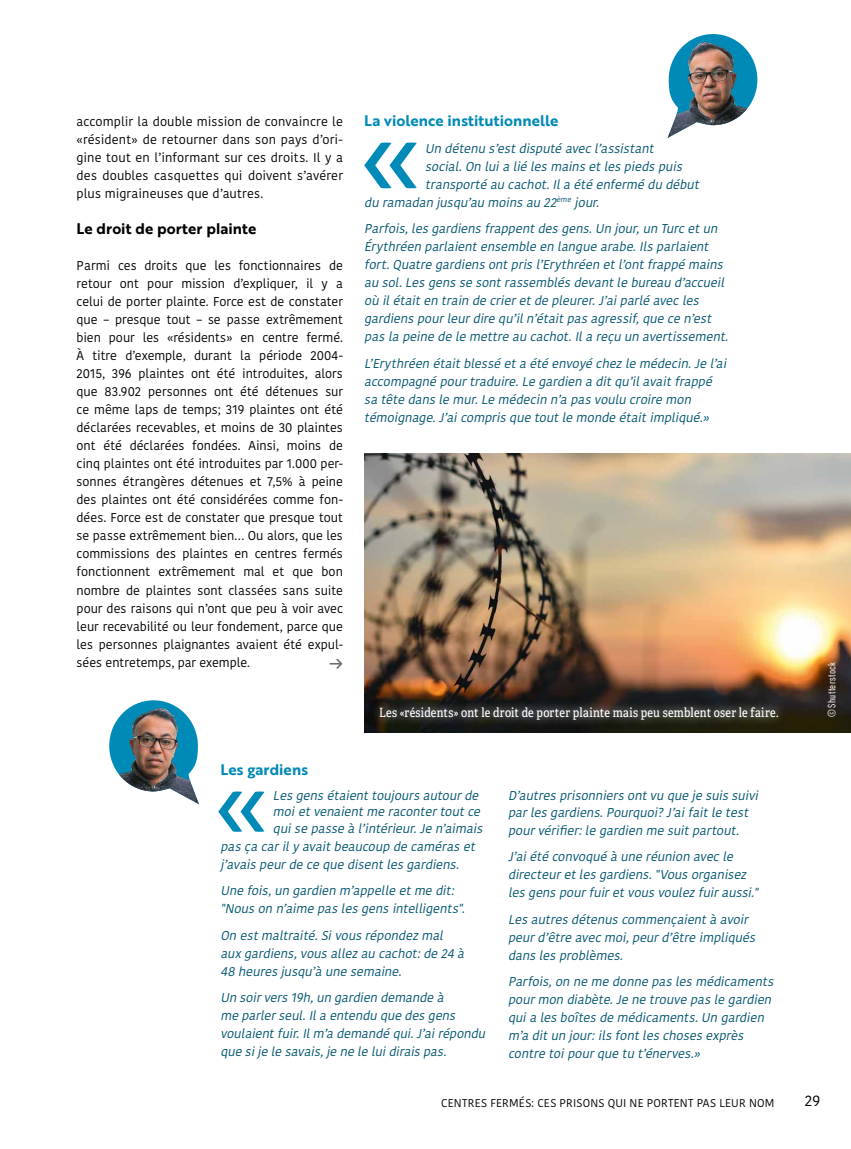
<style>
.page{position:relative;width:851px;height:1149px;background:#fff}
.page>*{position:absolute;margin:0;border:0;box-sizing:border-box;transform-origin:0 0}
.t1{font:15px "Brother 1816 Bold";letter-spacing:.005em;color:#008ab7}
.t2{font:15px "Brother 1816 Bold";letter-spacing:.005em;color:#000}
.t3{font:15px "Kohinoor Bangla";color:#000}
.t4{font:italic 12.75px/18px "Kohinoor Bangla";letter-spacing:-.005em;color:#00546f}
.t5{font:12.75px/18px "Kohinoor Bangla";color:#000;text-align:justify}
.t6{font:12.75px "Adelle Condensed";letter-spacing:.02em;color:#fff}
.t7{font:11.25px "Kohinoor Bangla";letter-spacing:.02em;color:#000}
.t8{font:10.5px "URWDIN Cond";letter-spacing:.03em;color:#fff}
.t9{font:10.5px "Arrowstfb";color:#706f6f}
</style>
<div class="page">
<img style="left:667px;top:34px;width:90px;height:104px">
<svg style="left:218px;top:791px;width:46px;height:40px"></svg>
<svg style="left:364px;top:142px;width:52px;height:46px"></svg>
<img style="left:364px;top:453px;width:486px;height:279px">
<img style="left:109px;top:700px;width:90px;height:104px">
<div style="left:371px;top:698px;width:415px;height:31px;background:#fff;opacity:.75"></div>
<p class="t1" style="left:364px;top:109px;width:195px">La violence institutionnelle</p>
<p class="t4" style="left:425px;top:139px;width:233px">Un détenu s’estdisputé avecl’assistant</p>
<p class="t4" style="left:425px;top:157px;width:262px">social.On luia lié lesmainsetlespiedspuis</p>
<p class="t4" style="left:425px;top:175px;width:278px">transporté au cachot.Ila été enfermé du début</p>
<p class="t4" style="left:364px;top:193px;width:240px">du ramadan jusqu’au moinsau 22<sup>ème</sup> jour.</p>
<p class="t4" style="left:364px;top:219px;width:368px">Parfois,lesgardiensfrappentdesgens.Un jour,un Turcetun Érythréen parlaientensemble en langue arabe.Ilsparlaient fort.Quatre gardiensontprisl’Erythréen etl’ontfrappé mains au sol.Lesgensse sontrassemblésdevantle bureau d’accueil où ilétaiten train de crieretde pleurer.J’aiparlé avecles gardienspourleurdire qu’iln’étaitpasagressif,que ce n’est pasla peine de le mettre au cachot.Ila reçu un avertissement.</p>
<p class="t4" style="left:364px;top:354px;width:367px">L’Erythréen étaitblessé eta été envoyé chezle médecin.Je l’ai accompagné pourtraduire.Le gardien a ditqu’ilavaitfrappé sa tête dansle mur.Le médecin n’a pasvoulu croire mon témoignage.J’aicomprisque toutle monde étaitimpliqué.»</p>
<p class="t5" style="left:77px;top:112px;width:268px">accomplir la double mission de convaincre le «résident» de retourner dans son pays d’ori&shy;gine tout en l’informant sur ces droits. Il y a des doubles casquettes qui doivent s’avérer plus migraineuses que d’autres.</p>
<p class="t2" style="left:77px;top:217px;width:181px">Le droit de porter plainte</p>
<p class="t5" style="left:77px;top:256px;width:268px">Parmi ces droits que les fonctionnaires de retour ont pour mission d’expliquer, il y a celui de porter plainte. Force est de constater que – presque tout – se passe extrêmement bien pour les «résidents» en centre fermé.<br>À titre d’exemple, durant la période 2004- 2015, 396 plaintes ont été introduites, alors que 83.902 personnes ont été détenues sur ce même laps de temps; 319 plaintes ont été déclarées recevables, et moins de 30 plaintes ont été déclarées fondées. Ainsi, moins de cinq plaintes ont été introduites par 1.000 per&shy;sonnes étrangères détenues et 7,5% à peine des plaintes ont été considérées comme fon&shy;dées. Force est de constater que presque tout se passe extrêmement bien… Ou alors, que les commissions des plaintes en centres fermés fonctionnent extrêmement mal et que bon nombre de plaintes sont classées sans suite pour des raisons qui n’ont que peu à voir avec leur recevabilité ou leur fondement, parce que les personnes plaignantes avaient été expul&shy;sées entretemps, par exemple.</p>
<p class="t9" style="left:329px;top:658px;width:15px">e</p>
<p class="t8" style="left:824px;top:716px;width:56px;rotate:-90deg">© Shutterstock</p>
<p class="t6" style="left:379px;top:703px;width:401px">Les «résidents» ont le droit de porter plainte mais peu semblent oser le faire.</p>
<p class="t1" style="left:220px;top:757px;width:89px">Les gardiens</p>
<p class="t4" style="left:273px;top:786px;width:214px;line-height:16.5px">Lesgensétaienttoujoursautourde moietvenaientme racontertoutce quise passe à l’intérieur.Je n’aimais</p>
<p class="t4" style="left:220px;top:836px;width:259px">pasça carilyavaitbeaucoup de caméraset j ’avaispeurde ce que disentlesgardiens.</p>
<p class="t4" style="left:220px;top:881px;width:249px">Une fois,un gardien m’appelle etme dit: "Nouson n’aime paslesgensintelligents".</p>
<p class="t4" style="left:220px;top:925px;width:248px">On estmaltraité.Sivousrépondezmal auxgardiens,vousallezau cachot:de 24 à<br>48 heuresjusqu’à une semaine.</p>
<p class="t4" style="left:220px;top:988px;width:269px">Un soirvers19h,un gardien demande à<br>me parlerseul.Ila entendu que desgens voulaientfuir.Ilm’a demandé qui.J’airépondu que sije le savais,je ne le luidiraispas.</p>
<p class="t4" style="left:508px;top:787px;width:255px;line-height:16.5px">D’autresprisonniersontvu que je suissuivi parlesgardiens.Pourquoi?J’aifaitle test</p>
<p class="t4" style="left:508px;top:816px;width:236px;line-height:26.5px">pourvérifier:le gardien me suitpartout.<br>J’aiété convoqué à une réunion avecle</p>
<p class="t4" style="left:508px;top:865px;width:255px">directeuretlesgardiens."Vousorganisez lesgenspourfuiretvousvoulezfuiraussi."</p>
<p class="t4" style="left:508px;top:909px;width:252px">Lesautresdétenuscommençaientà avoir peurd’être avecmoi,peurd’être impliqués danslesproblèmes.</p>
<p class="t4" style="left:508px;top:972px;width:270px">Parfois,on ne me donne paslesmédicaments pourmon diabète.Je ne trouve pasle gardien quia lesboîtesde médicaments.Un gardien m’a ditun jour:ilsfontleschosesexprès contre toipourque tu t’énerves.»</p>
<p class="t7" style="left:441px;top:1093px;width:334px">CENTRES FERMÉS: CES PRISONS QUI NE PORTENT PAS LEUR NOM</p>
<p class="t3" style="left:804px;top:1089px;width:17px">29</p>
</div>
